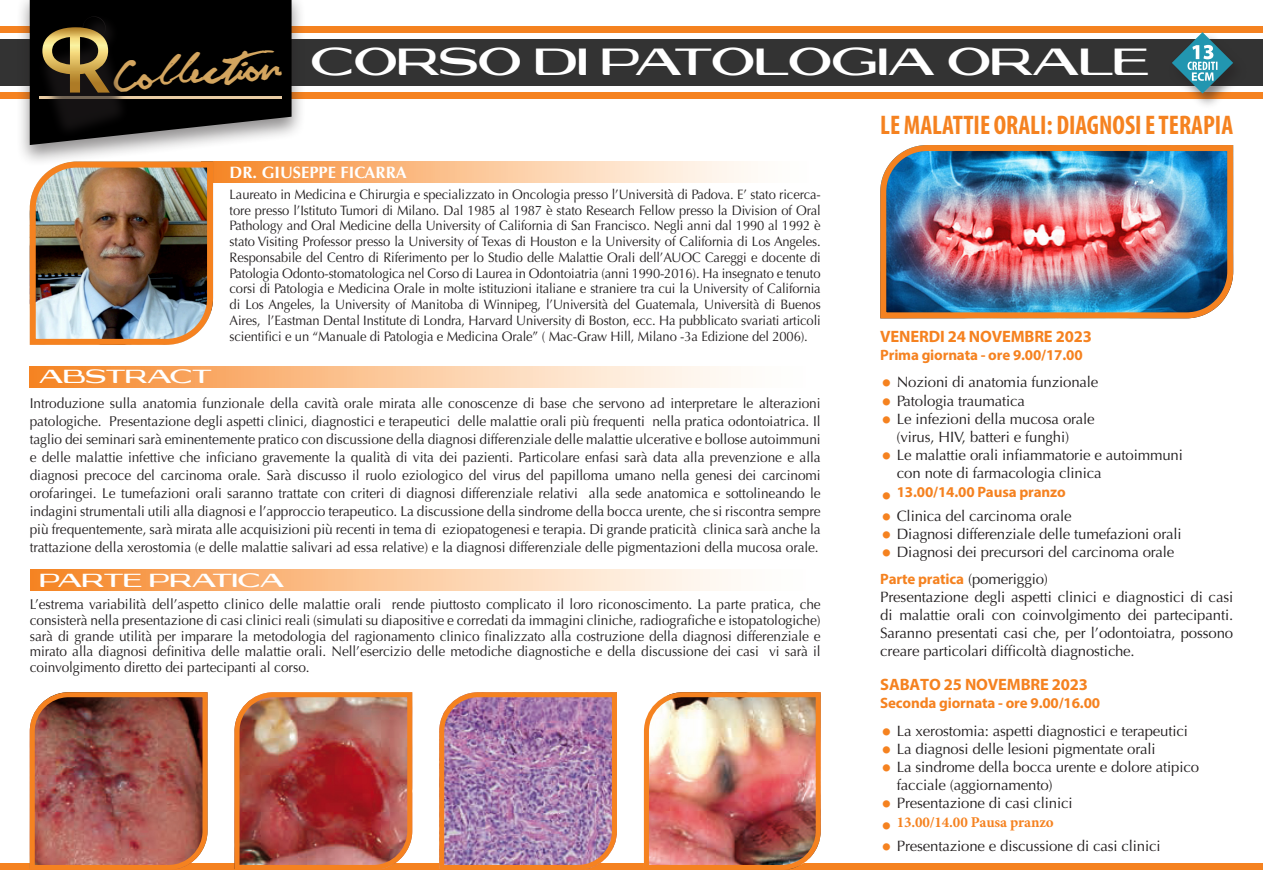
<style>
.page{position:relative;width:1263px;height:893px;background:#fff}
.page>*{position:absolute;margin:0;border:0;box-sizing:border-box;transform-origin:0 0}
.t1{font:39.3px "Cutty Fruty";color:#d3a55f;scale:.96 1}
.t2{font:36px "Georgiquas";letter-spacing:-.02em;color:#fff;scale:.93 1}
.t3{font:700 condensed 27px "Myriad Pro";color:#f58220;scale:.96 1}
.t4{font:18px "Georgiquas";color:#fff;scale:.96 1}
.t5{font:700 16.5px "Myriad Pro";letter-spacing:-.01em;color:#f58220}
.t6{font:700 16.5px "Optima";color:#fff}
.t7{font:15px/18px "Optima";letter-spacing:-.01em;color:#231f20}
.t8{font:700 15px "Myriad Pro";letter-spacing:-.01em;color:#f58220}
.t9{font:700 15px "Minion Pro";letter-spacing:-.01em;color:#f58220}
.t10{font:14.25px/18px "Optima";letter-spacing:-.005em;color:#231f20;text-align:justify;scale:.96 1}
.t11{font:13.65px/15.8px "Optima";letter-spacing:-.01em;color:#231f20;text-align:justify;scale:.95 1}
.s1{font-size:21px;color:#f58220}
.s2{font-family:"Optima";font-weight:400;font-size:21px}
.s3{font-family:"Myriad Pro";font-weight:700;color:#f58220}
</style>
<div class="page">
<div style="left:0;top:39px;width:1263px;height:47px;background:#333"></div>
<div style="left:30px;top:366px;width:791px;height:21px;background:linear-gradient(to right,#f78a2e,#fff)"></div>
<div style="left:202px;top:162px;width:619px;height:21px;background:linear-gradient(to right,#f78b2f,#fff)"></div>
<div style="left:30px;top:569px;width:791px;height:21px;background:linear-gradient(to right,#f78a2e,#fff)"></div>
<div style="left:0;top:93px;width:1263px;height:6px;background:#f58220"></div>
<div style="left:0;top:863px;width:1263px;height:7px;background:#f58220"></div>
<div style="left:0;top:27px;width:1263px;height:6px;background:#f58220"></div>
<div style="left:15px;top:0;width:291px;height:167px;background:#231f20;opacity:.5"></div>
<img style="left:29px;top:692px;width:179px;height:177px">
<img style="left:234px;top:692px;width:179px;height:177px">
<svg style="left:439px;top:692px;width:178px;height:178px;background:#af809f"></svg>
<img style="left:643px;top:692px;width:178px;height:178px">
<img style="left:27px;top:159px;width:189px;height:186px">
<img style="left:880px;top:145px;width:354px;height:174px">
<div style="left:1168px;top:31px;width:79px;height:80px;background:#231f20;opacity:.52"></div>
<svg style="left:1172px;top:32px;width:61px;height:62px"></svg>
<svg style="left:30px;top:0;width:262px;height:145px;background:#25221d"></svg>
<p class="t1" style="left:110px;top:58px;width:178px;rotate:-4deg">Collection</p>
<p class="t2" style="left:310px;top:48px;width:904px">CORSO DI PATOLOGIA ORALE</p>
<p class="t3" style="left:880px;top:109px;width:369px">LE MALATTIE ORALI: DIAGNOSI E TERAPIA</p>
<p class="t4" style="left:39px;top:370px;width:181px">ABSTRACT</p>
<p class="t6" style="left:230px;top:163px;width:179px">DR. GIUSEPPE FICARRA</p>
<p class="t11" style="left:230px;top:187px;width:624px">Laureato in Medicina e Chirurgia e specializzato in Oncologia presso l’Università di Padova. E’ stato ricerca&shy;tore presso l’Istituto Tumori di Milano. Dal 1985 al 1987 è stato Research Fellow presso la Division of Oral Pathology and Oral Medicine della University of California di San Francisco. Negli anni dal 1990 al 1992 è stato Visiting Professor presso la University of Texas di Houston e la University of California di Los Angeles.<br>Responsabile del Centro di Riferimento per lo Studio delle Malattie Orali dell’AUOC Careggi e docente di Patologia Odonto-stomatologica nel Corso di Laurea in Odontoiatria (anni 1990-2016). Ha insegnato e tenuto corsi di Patologia e Medicina Orale in molte istituzioni italiane e straniere tra cui la University of California di Los Angeles, la University of Manitoba di Winnipeg, l’Università del Guatemala, Università di Buenos Aires, l’Eastman Dental Institute di Londra, Harvard University di Boston, ecc. Ha pubblicato svariati articoli scientifici e un “Manuale di Patologia e Medicina Orale” ( Mac-Graw Hill, Milano -3a Edizione del 2006).</p>
<p class="t10" style="left:30px;top:394px;width:825px">Introduzione sulla anatomia funzionale della cavità orale mirata alle conoscenze di base che servono ad interpretare le alterazioni patologiche. Presentazione degli aspetti clinici, diagnostici e terapeutici delle malattie orali più frequenti nella pratica odontoiatrica. Il taglio dei seminari sarà eminentemente pratico con discussione della diagnosi differenziale delle malattie ulcerative e bollose autoimmuni e delle malattie infettive che inficiano gravemente la qualità di vita dei pazienti. Particolare enfasi sarà data alla prevenzione e alla diagnosi precoce del carcinoma orale. Sarà discusso il ruolo eziologico del virus del papilloma umano nella genesi dei carcinomi orofaringei. Le tumefazioni orali saranno trattate con criteri di diagnosi differenziale relativi alla sede anatomica e sottolineando le indagini strumentali utili alla diagnosi e l’approccio terapeutico. La discussione della sindrome della bocca urente, che si riscontra sempre più frequentemente, sarà mirata alle acquisizioni più recenti in tema di eziopatogenesi e terapia. Di grande praticità clinica sarà anche la trattazione della xerostomia (e delle malattie salivari ad essa relative) e la diagnosi differenziale delle pigmentazioni della mucosa orale.</p>
<p class="t4" style="left:39px;top:573px;width:257px">PARTE PRATICA</p>
<p class="t10" style="left:30px;top:597px;width:825px;line-height:15.8px">L’estrema variabilità dell’aspetto clinico delle malattie orali rende piuttosto complicato il loro riconoscimento. La parte pratica, che consisterà nella presentazione di casi clinici reali (simulati su diapositive e corredati da immagini cliniche, radiografiche e istopatologiche) sarà di grande utilità per imparare la metodologia del ragionamento clinico finalizzato alla costruzione della diagnosi differenziale e mirato alla diagnosi definitiva delle malattie orali. Nell’esercizio delle metodiche diagnostiche e della discussione dei casi vi sarà il coinvolgimento diretto dei partecipanti al corso.</p>
<p class="t5" style="left:880px;top:326px;width:213px">VENERDI 24 NOVEMBRE 2023</p>
<p class="t8" style="left:880px;top:345px;width:204px">Prima giornata - ore 9.00/17.00</p>
<p class="t7" style="left:880px;top:374px;width:220px"><span class="s1">•</span> Nozioni di anatomia funzionale</p>
<p class="t7" style="left:880px;top:392px;width:146px"><span class="s1">•</span> Patologia traumatica</p>
<p class="t7" style="left:880px;top:410px;width:216px"><span class="s1">•</span> Le infezioni della mucosa orale</p>
<p class="t7" style="left:896px;top:428px;width:174px">(virus, HIV, batteri e funghi)</p>
<p class="t7" style="left:880px;top:446px;width:304px"><span class="s1">•</span> Le malattie orali infiammatorie e autoimmuni</p>
<p class="t7" style="left:897px;top:464px;width:206px">con note di farmacologia clinica</p>
<p class="t8" style="left:880px;top:483px;width:187px"><span class="s2">•</span> 13.00/14.00 Pausa pranzo</p>
<p class="t7" style="left:880px;top:507px;width:193px"><span class="s1">•</span> Clinica del carcinoma orale</p>
<p class="t7" style="left:880px;top:525px;width:303px"><span class="s1">•</span> Diagnosi differenziale delle tumefazioni orali</p>
<p class="t7" style="left:880px;top:543px;width:296px"><span class="s1">•</span> Diagnosi dei precursori del carcinoma orale</p>
<p class="t7" style="left:880px;top:570px;width:354px"><span class="s3">Parte pratica</span> (pomeriggio)<br>Presentazione degli aspetti clinici e diagnostici di casi di malattie orali con coinvolgimento dei partecipanti.<br>Saranno presentati casi che, per l’odontoiatra, possono creare particolari difficoltà diagnostiche.</p>
<p class="t5" style="left:880px;top:674px;width:209px">SABATO 25 NOVEMBRE 2023</p>
<p class="t8" style="left:880px;top:693px;width:221px">Seconda giornata - ore 9.00/16.00</p>
<p class="t7" style="left:880px;top:722px;width:309px"><span class="s1">•</span> La xerostomia: aspetti diagnostici e terapeutici</p>
<p class="t7" style="left:880px;top:740px;width:277px"><span class="s1">•</span> La diagnosi delle lesioni pigmentate orali</p>
<p class="t7" style="left:880px;top:758px;width:320px"><span class="s1">•</span> La sindrome della bocca urente e dolore atipico</p>
<p class="t7" style="left:897px;top:776px;width:157px">facciale (aggiornamento)</p>
<p class="t7" style="left:880px;top:794px;width:194px"><span class="s1">•</span> Presentazione di casi clinici</p>
<p class="t9" style="left:880px;top:812px;width:175px"><span class="s2">•</span> 13.00/14.00 Pausa pranzo</p>
<p class="t7" style="left:880px;top:837px;width:282px"><span class="s1">•</span> Presentazione e discussione di casi clinici</p>
</div>
